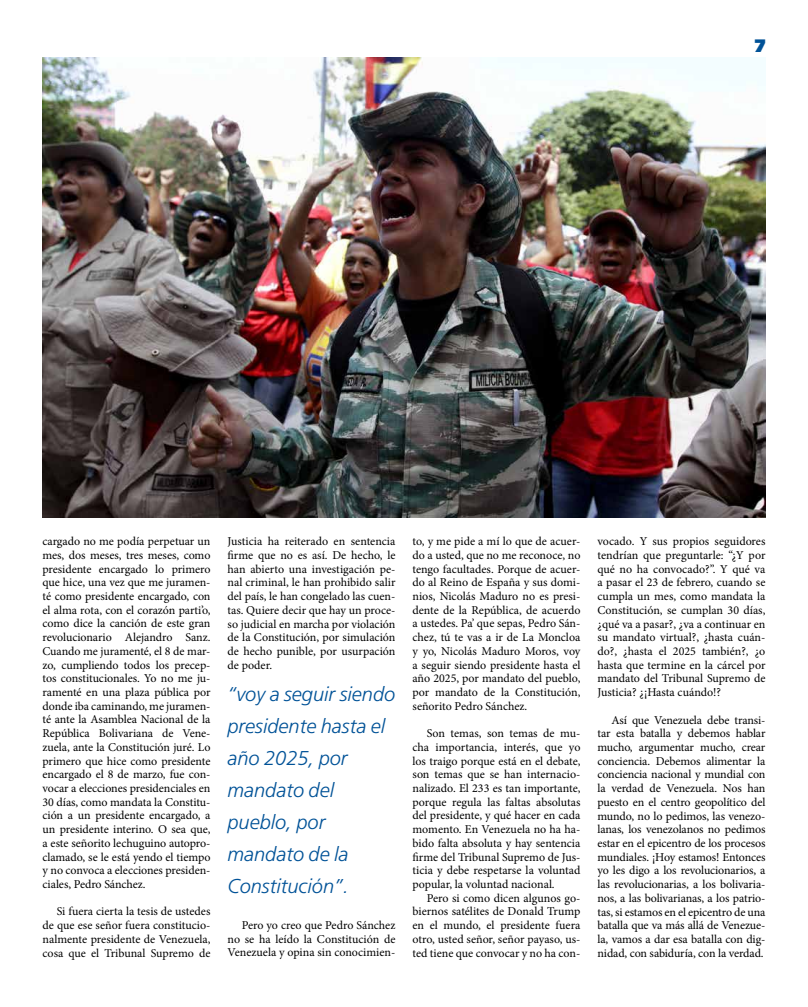
<style>
.page{position:relative;width:808px;height:1007px;background:#fff}
.page>*{position:absolute;margin:0;border:0;box-sizing:border-box;transform-origin:0 0}
.t1{font:italic 300 20px/32px "Frutiger LT Std";color:#005297}
.t2{font:900 18px "Frutiger LT Std";color:#005297}
.t3{font:12px/13.7px "Minion Pro";letter-spacing:-.005em;color:#000;text-align:justify}
</style>
<div class="page">
<hr style="left:43px;top:57px;width:722px;height:1px;background:#005297">
<img style="left:43px;top:58px;width:722px;height:459px">
<h2 class="t2" style="left:755px;top:35px;width:12px">7</h2>
<p class="t3" style="left:43px;top:534px;width:169px">cargado no me podía perpetuar un mes, dos meses, tres meses, como presidente encargado lo primero que hice, una vez que me juramen&shy;té como presidente encargado, con el alma rota, con el corazón parti’o, como dice la canción de este gran revolucionario Alejandro Sanz.<br>Cuando me juramenté, el 8 de mar&shy;zo, cumpliendo todos los precep&shy;tos constitucionales. Yo no me ju&shy;ramenté en una plaza pública por donde iba caminando, me juramen&shy;té ante la Asamblea Nacional de la República Bolivariana de Vene&shy;zuela, ante la Constitución juré. Lo primero que hice como presidente encargado el 8 de marzo, fue con&shy;vocar a elecciones presidenciales en 30 días, como mandata la Constitu&shy;ción a un presidente encargado, a un presidente interino. O sea que, a este señorito lechuguino autopro&shy;clamado, se le está yendo el tiempo y no convoca a elecciones presiden&shy;ciales, Pedro Sánchez.</p>
<p class="t3" style="left:43px;top:904px;width:169px;text-indent:14px">Si fuera cierta la tesis de ustedes de que ese señor fuera constitucio&shy;nalmente presidente de Venezuela, cosa que el Tribunal Supremo de</p>
<p class="t3" style="left:227px;top:534px;width:169px">Justicia ha reiterado en sentencia firme que no es así. De hecho, le han abierto una investigación pe&shy;nal criminal, le han prohibido salir del país, le han congelado las cuen&shy;tas. Quiere decir que hay un proce&shy;so judicial en marcha por violación de la Constitución, por simulación de hecho punible, por usurpación de poder.</p>
<h1 class="t1" style="left:227px;top:677px;width:169px">“voy a seguir siendo presidente hasta el año 2025, por mandato del pueblo, por mandato de la<br>Constitución”.</h1>
<p class="t3" style="left:227px;top:918px;width:169px;text-indent:14px">Pero yo creo que Pedro Sánchez no se ha leído la Constitución de Venezuela y opina sin conocimien-</p>
<p class="t3" style="left:412px;top:534px;width:169px">to, y me pide a mí lo que de acuer&shy;do a usted, que no me reconoce, no tengo facultades. Porque de acuer&shy;do al Reino de España y sus domi&shy;nios, Nicolás Maduro no es presi&shy;dente de la República, de acuerdo a ustedes. Pa’ que sepas, Pedro Sán&shy;chez, tú te vas a ir de La Moncloa y yo, Nicolás Maduro Moros, voy a seguir siendo presidente hasta el año 2025, por mandato del pueblo, por mandato de la Constitución, señorito Pedro Sánchez.</p>
<p class="t3" style="left:412px;top:726px;width:169px;text-indent:14px">Son temas, son temas de mu&shy;cha importancia, interés, que yo los traigo porque está en el debate, son temas que se han internacio&shy;nalizado. El 233 es tan importante, porque regula las faltas absolutas del presidente, y qué hacer en cada momento. En Venezuela no ha ha&shy;bido falta absoluta y hay sentencia firme del Tribunal Supremo de Jus&shy;ticia y debe respetarse la voluntad popular, la voluntad nacional.</p>
<p class="t3" style="left:412px;top:890px;width:169px;text-indent:14px">Pero si como dicen algunos go&shy;biernos satélites de Donald Trump en el mundo, el presidente fuera otro, usted señor, señor payaso, us&shy;ted tiene que convocar y no ha con-</p>
<p class="t3" style="left:597px;top:534px;width:169px">vocado. Y sus propios seguidores tendrían que preguntarle: “¿Y por qué no ha convocado?”. Y qué va a pasar el 23 de febrero, cuando se cumpla un mes, como mandata la Constitución, se cumplan 30 días, ¿qué va a pasar?, ¿va a continuar en su mandato virtual?, ¿hasta cuán&shy;do?, ¿hasta el 2025 también?, ¿o hasta que termine en la cárcel por mandato del Tribunal Supremo de Justicia? ¿¡Hasta cuándo!?</p>
<p class="t3" style="left:597px;top:712px;width:169px;text-indent:14px">Así que Venezuela debe transi&shy;tar esta batalla y debemos hablar mucho, argumentar mucho, crear conciencia. Debemos alimentar la conciencia nacional y mundial con la verdad de Venezuela. Nos han puesto en el centro geopolítico del mundo, no lo pedimos, las venezo&shy;lanas, los venezolanos no pedimos estar en el epicentro de los procesos mundiales. ¡Hoy estamos! Entonces yo les digo a los revolucionarios, a las revolucionarias, a los bolivaria&shy;nos, a las bolivarianas, a los patrio&shy;tas, si estamos en el epicentro de una batalla que va más allá de Venezue&shy;la, vamos a dar esa batalla con dig&shy;nidad, con sabiduría, con la verdad.</p>
</div>
